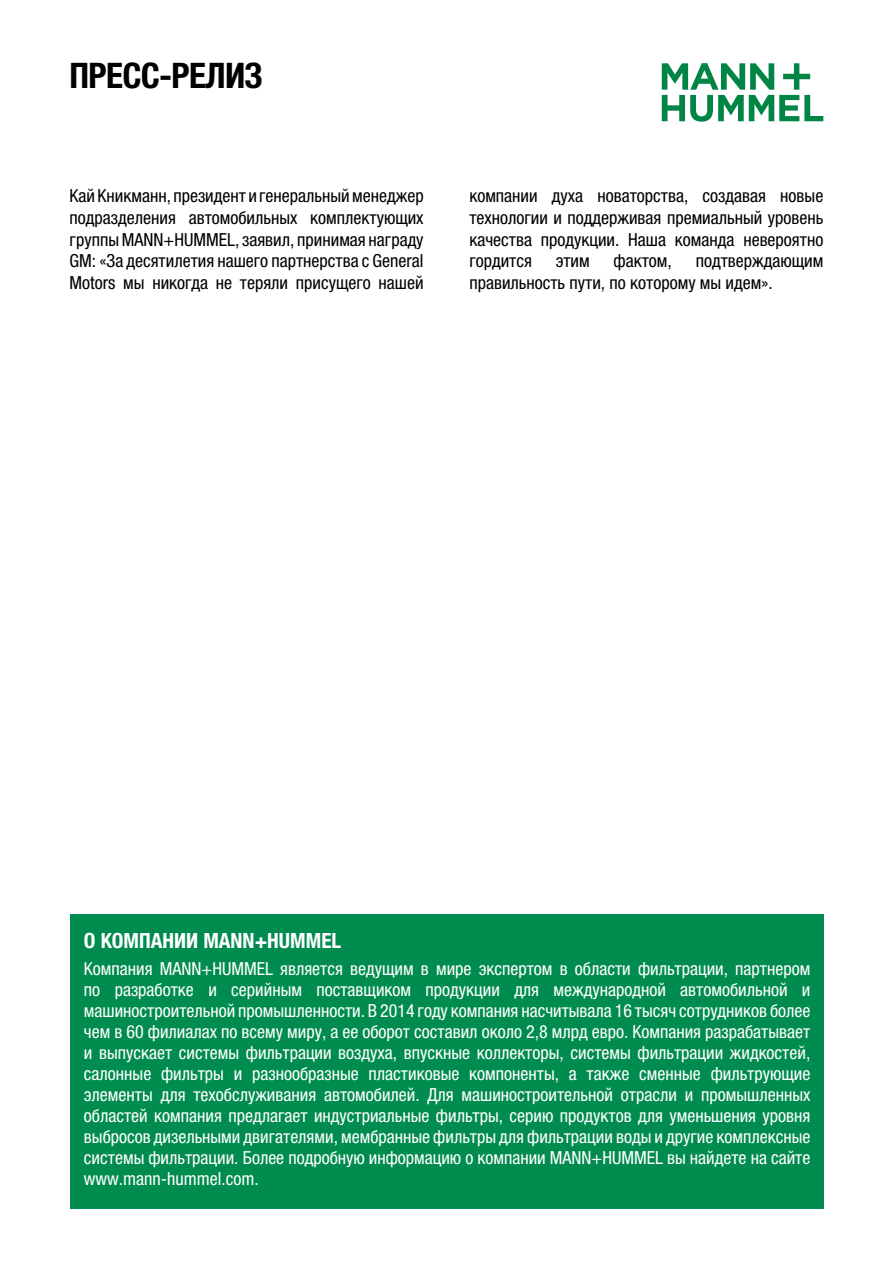
<style>
.page{position:relative;width:893px;height:1263px;background:#fff}
.page>*{position:absolute;margin:0;border:0;box-sizing:border-box;transform-origin:0 0}
.t1{font:700 condensed 35.4px "Helvetica Neue LTW1 G";letter-spacing:-.02em;color:#000}
.t2{font:700 condensed 21px "Helvetica Neue LTW1 G";color:#fff}
.t3{font:condensed 18px/21px "Helvetica Neue LTW1 G";color:#fff;text-align:justify}
.t4{font:condensed 18px/21.6px "Helvetica Neue LTW1 G";color:#000;text-align:justify}
</style>
<div class="page">
<div style="left:70px;top:914px;width:754px;height:295px;background:#008c4f"></div>
<svg style="left:662px;top:63px;width:161px;height:59px"></svg>
<h1 class="t1" style="left:70px;top:55px;width:195px">ПРЕСС-РЕЛИЗ</h1>
<p class="t4" style="left:70px;top:185px;width:356px">Кай Кникманн, президент и генеральный менеджер подразделения автомобильных комплектующих группы MANN+HUMMEL, заявил, принимая награду GM: «За десятилетия нашего партнерства с General Motors мы никогда не теряли присущего нашей</p>
<p class="t4" style="left:469px;top:185px;width:355px">компании духа новаторства, создавая новые технологии и поддерживая премиальный уровень качества продукции. Наша команда невероятно гордится</p>
<p class="t4" style="left:556px;top:250px;width:36px">этим</p>
<p class="t4" style="left:614px;top:250px;width:60px">фактом,</p>
<p class="t4" style="left:469px;top:250px;width:355px;text-indent:226px">подтверждающим правильность пути, по которому мы идем».</p>
<p class="t2" style="left:84px;top:927px;width:259px">О КОМПАНИИ MANN+HUMMEL</p>
<p class="t3" style="left:84px;top:958px;width:728px">Компания MANN+HUMMEL является ведущим в мире экспертом в области фильтрации, партнером по разработке и серийным поставщиком продукции для международной автомобильной и машиностроительной промышленности. В 2014 году компания насчитывала 16 тысяч сотрудников более чем в 60 филиалах по всему миру, а ее оборот составил около 2,8 млрд евро. Компания разрабатывает и выпускает системы фильтрации воздуха, впускные коллекторы, системы фильтрации жидкостей, салонные фильтры и разнообразные пластиковые компоненты, а также сменные фильтрующие элементы для техобслуживания автомобилей. Для машиностроительной отрасли и промышленных областей компания предлагает индустриальные фильтры, серию продуктов для уменьшения уровня выбросов дизельными двигателями, мембранные фильтры для фильтрации воды и другие комплексные системы фильтрации. Более подробную информацию о компании MANN+HUMMEL вы найдете на сайте www.mann-hummel.com.</p>
</div>
